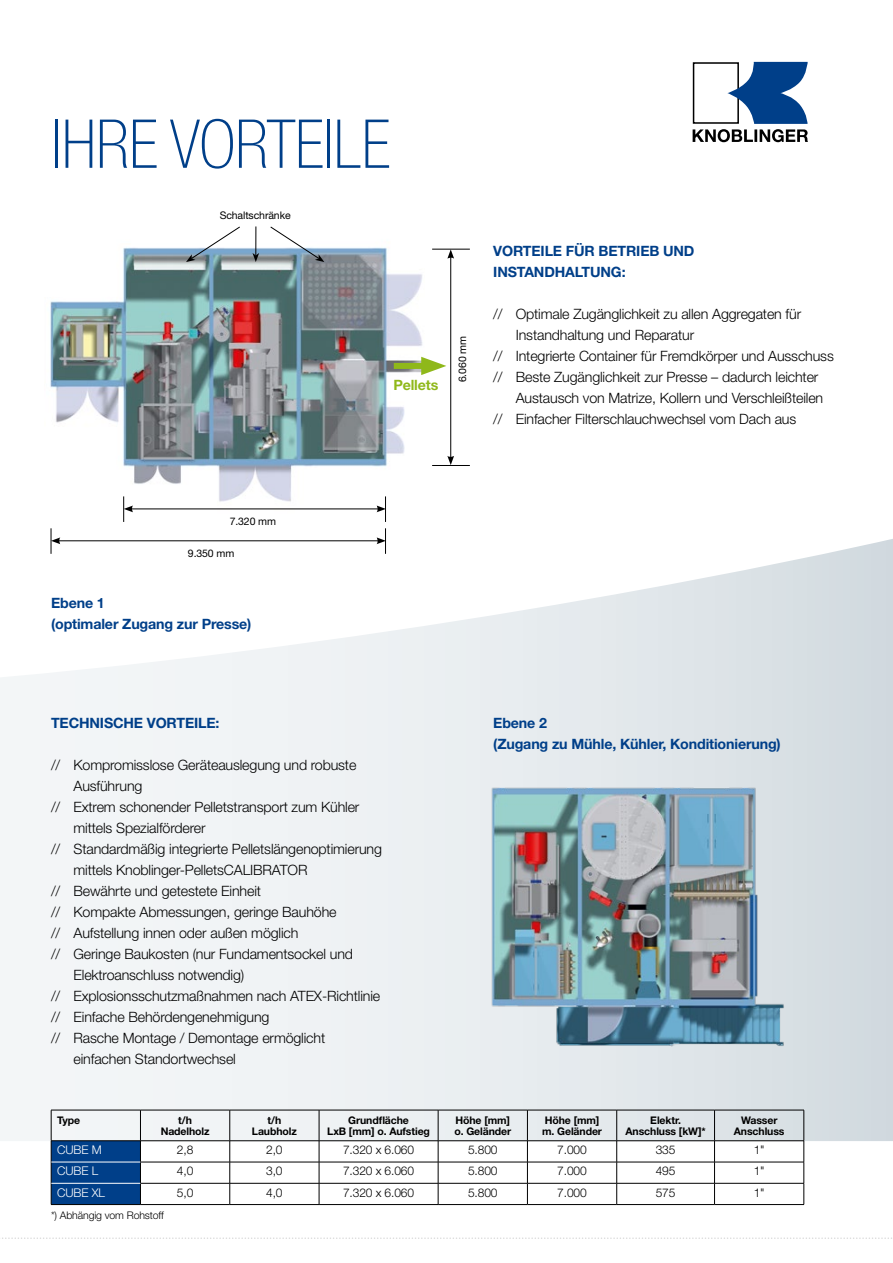
<style>
.page{position:relative;width:893px;height:1263px;background:#fff}
.page>*{position:absolute;margin:0;border:0;box-sizing:border-box;transform-origin:0 0}
.t1{font:100 condensed 67.5px "Helvetica Neue";letter-spacing:-.01em;color:#003f89}
.t2{font:300 14.25px "Helvetica Neue";letter-spacing:-.01em;color:#000}
.t3{font:700 14.25px/21px "Helvetica Neue";letter-spacing:-.01em;color:#003f89}
.t4{font:700 14.25px "Helvetica Neue";letter-spacing:-.01em;color:#8fb81a}
.t5{font:300 12px "Helvetica Neue";letter-spacing:-.01em;color:#000}
.t6{font:300 12px "Helvetica Neue";letter-spacing:-.01em;color:#fff}
.t7{font:700 10.5px/10.5px "Helvetica Neue";letter-spacing:-.01em;color:#000;text-align:center}
.t8{font:10.5px "Helvetica Neue";letter-spacing:-.01em;color:#000}
.t9{font:300 10.5px "Helvetica Neue";letter-spacing:-.01em;color:#000}
</style>
<div class="page">
<svg style="left:0;top:539px;width:893px;height:602px"></svg>
<svg style="left:693px;top:62px;width:115px;height:80px"></svg>
<svg style="left:2px;top:1237px;width:890px;height:2px"></svg>
<img style="left:50px;top:247px;width:373px;height:266px">
<img style="left:451px;top:778px;width:366px;height:275px">
<div style="left:394px;top:363px;width:38px;height:6px;background:#8fb81a"></div>
<svg style="left:421px;top:357px;width:25px;height:18px"></svg>
<svg style="left:186px;top:226px;width:54px;height:36px"></svg>
<svg style="left:270px;top:226px;width:54px;height:36px"></svg>
<svg style="left:252px;top:226px;width:7px;height:36px"></svg>
<hr style="left:51px;top:1110px;width:89px;height:1px;background:#000">
<hr style="left:51px;top:1110px;width:1px;height:30px;background:#000">
<hr style="left:140px;top:1110px;width:90px;height:1px;background:#000">
<hr style="left:140px;top:1110px;width:1px;height:30px;background:#000">
<hr style="left:230px;top:1110px;width:89px;height:1px;background:#000">
<hr style="left:230px;top:1110px;width:1px;height:30px;background:#000">
<hr style="left:319px;top:1110px;width:119px;height:1px;background:#000">
<hr style="left:319px;top:1110px;width:1px;height:30px;background:#000">
<hr style="left:438px;top:1110px;width:89px;height:1px;background:#000">
<hr style="left:438px;top:1110px;width:1px;height:30px;background:#000">
<hr style="left:527px;top:1110px;width:90px;height:1px;background:#000">
<hr style="left:527px;top:1110px;width:1px;height:30px;background:#000">
<hr style="left:617px;top:1110px;width:97px;height:1px;background:#000">
<hr style="left:616px;top:1110px;width:1px;height:30px;background:#000">
<hr style="left:714px;top:1110px;width:90px;height:1px;background:#000">
<hr style="left:714px;top:1110px;width:1px;height:30px;background:#000">
<hr style="left:804px;top:1110px;width:1px;height:30px;background:#000">
<hr style="left:51px;top:1140px;width:89px;height:1px;background:#000">
<hr style="left:140px;top:1140px;width:90px;height:1px;background:#000">
<hr style="left:230px;top:1140px;width:89px;height:1px;background:#000">
<hr style="left:319px;top:1140px;width:119px;height:1px;background:#000">
<hr style="left:438px;top:1140px;width:89px;height:1px;background:#000">
<hr style="left:527px;top:1140px;width:90px;height:1px;background:#000">
<hr style="left:617px;top:1140px;width:97px;height:1px;background:#000">
<hr style="left:714px;top:1140px;width:90px;height:1px;background:#000">
<hr style="left:140px;top:1162px;width:90px;height:1px;background:#000">
<hr style="left:230px;top:1162px;width:89px;height:1px;background:#000">
<hr style="left:319px;top:1162px;width:119px;height:1px;background:#000">
<hr style="left:438px;top:1162px;width:89px;height:1px;background:#000">
<hr style="left:527px;top:1162px;width:90px;height:1px;background:#000">
<hr style="left:617px;top:1162px;width:97px;height:1px;background:#000">
<hr style="left:714px;top:1162px;width:90px;height:1px;background:#000">
<hr style="left:140px;top:1183px;width:90px;height:1px;background:#000">
<svg style="left:51px;top:1141px;width:90px;height:63px;background:#023f87"></svg>
<hr style="left:230px;top:1183px;width:89px;height:1px;background:#000">
<svg style="left:230px;top:1141px;width:1px;height:63px"></svg>
<hr style="left:319px;top:1183px;width:119px;height:1px;background:#000">
<svg style="left:319px;top:1141px;width:1px;height:63px"></svg>
<hr style="left:438px;top:1183px;width:89px;height:1px;background:#000">
<svg style="left:438px;top:1141px;width:1px;height:63px"></svg>
<hr style="left:527px;top:1183px;width:90px;height:1px;background:#000">
<svg style="left:527px;top:1141px;width:1px;height:63px"></svg>
<hr style="left:617px;top:1183px;width:97px;height:1px;background:#000">
<svg style="left:616px;top:1141px;width:1px;height:63px"></svg>
<hr style="left:714px;top:1183px;width:90px;height:1px;background:#000">
<svg style="left:714px;top:1141px;width:1px;height:63px"></svg>
<svg style="left:804px;top:1141px;width:1px;height:63px"></svg>
<hr style="left:51px;top:1204px;width:89px;height:1px;background:#000">
<hr style="left:140px;top:1204px;width:90px;height:1px;background:#000">
<hr style="left:230px;top:1204px;width:89px;height:1px;background:#000">
<hr style="left:319px;top:1204px;width:119px;height:1px;background:#000">
<hr style="left:438px;top:1204px;width:89px;height:1px;background:#000">
<hr style="left:527px;top:1204px;width:90px;height:1px;background:#000">
<hr style="left:617px;top:1204px;width:97px;height:1px;background:#000">
<hr style="left:714px;top:1204px;width:90px;height:1px;background:#000">
<hr style="left:51px;top:1162px;width:89px;height:1px;background:#fff">
<hr style="left:51px;top:1183px;width:89px;height:1px;background:#fff">
<hr style="left:58px;top:540px;width:321px;height:1px;background:#000">
<svg style="left:51px;top:528px;width:9px;height:26px"></svg>
<svg style="left:377px;top:528px;width:9px;height:26px"></svg>
<hr style="left:131px;top:509px;width:248px;height:1px;background:#000">
<svg style="left:123px;top:496px;width:10px;height:26px"></svg>
<svg style="left:377px;top:496px;width:9px;height:26px"></svg>
<hr style="left:432px;top:465px;width:38px;height:1px;background:#000">
<hr style="left:432px;top:249px;width:38px;height:1px;background:#000">
<hr style="left:450px;top:256px;width:1px;height:202px;background:#000">
<svg style="left:447px;top:456px;width:7px;height:9px"></svg>
<svg style="left:447px;top:249px;width:7px;height:10px"></svg>
<h1 class="t1" style="left:51px;top:106px;width:341px">IHRE VORTEILE</h1>
<p class="t8" style="left:220px;top:209px;width:72px">Schaltschränke</p>
<p class="t4" style="left:393px;top:376px;width:47px">Pellets</p>
<p class="t8" style="left:456px;top:382px;width:48px;rotate:-90deg">6.060 mm</p>
<p class="t3" style="left:493px;top:240px;width:203px">VORTEILE FÜR BETRIEB UND<br>INSTANDHALTUNG:</p>
<p class="t2" style="left:493px;top:305px;width:309px">// Optimale Zugänglichkeit zu allen Aggregaten für</p>
<p class="t2" style="left:516px;top:326px;width:180px">Instandhaltung und Reparatur</p>
<p class="t2" style="left:493px;top:347px;width:342px">// Integrierte Container für Fremdkörper und Ausschuss</p>
<p class="t2" style="left:493px;top:368px;width:327px">// Beste Zugänglichkeit zur Presse – dadurch leichter</p>
<p class="t2" style="left:516px;top:389px;width:309px">Austausch von Matrize, Kollern und Verschleißteilen</p>
<p class="t2" style="left:493px;top:410px;width:305px">// Einfacher Filterschlauchwechsel vom Dach aus</p>
<p class="t8" style="left:230px;top:515px;width:48px">7.320 mm</p>
<p class="t8" style="left:188px;top:547px;width:48px">9.350 mm</p>
<p class="t3" style="left:51px;top:592px;width:202px">Ebene 1<br>(optimaler Zugang zur Presse)</p>
<p class="t3" style="left:51px;top:712px;width:170px">TECHNISCHE VORTEILE:</p>
<p class="t2" style="left:51px;top:756px;width:307px">// Kompromisslose Geräteauslegung und robuste</p>
<p class="t2" style="left:74px;top:777px;width:70px">Ausführung</p>
<p class="t2" style="left:51px;top:798px;width:310px">// Extrem schonender Pelletstransport zum Kühler</p>
<p class="t2" style="left:74px;top:819px;width:134px">mittels Spezialförderer</p>
<p class="t2" style="left:51px;top:840px;width:332px">// Standardmäßig integrierte Pelletslängenoptimierung</p>
<p class="t2" style="left:74px;top:861px;width:235px">mittels Knoblinger-PelletsCALIBRATOR</p>
<p class="t2" style="left:51px;top:882px;width:212px">// Bewährte und getestete Einheit</p>
<p class="t2" style="left:51px;top:903px;width:287px">// Kompakte Abmessungen, geringe Bauhöhe</p>
<p class="t2" style="left:51px;top:924px;width:249px">// Aufstellung innen oder außen möglich</p>
<p class="t2" style="left:51px;top:945px;width:303px">// Geringe Baukosten (nur Fundamentsockel und</p>
<p class="t2" style="left:74px;top:966px;width:172px">Elektroanschluss notwendig)</p>
<p class="t2" style="left:51px;top:987px;width:331px">// Explosionsschutzmaßnahmen nach ATEX-Richtlinie</p>
<p class="t2" style="left:51px;top:1008px;width:220px">// Einfache Behördengenehmigung</p>
<p class="t2" style="left:51px;top:1029px;width:276px">// Rasche Montage / Demontage ermöglicht</p>
<p class="t2" style="left:74px;top:1050px;width:164px">einfachen Standortwechsel</p>
<p class="t3" style="left:493px;top:712px;width:289px">Ebene 2<br>(Zugang zu Mühle, Kühler, Konditionierung)</p>
<p class="t7" style="left:57px;top:1115px;width:25px">Type</p>
<p class="t7" style="left:161px;top:1115px;width:50px">t/h<br>Nadelholz</p>
<p class="t7" style="left:252px;top:1115px;width:46px">t/h<br>Laubholz</p>
<p class="t7" style="left:327px;top:1115px;width:104px">Grundfläche<br>LxB [mm] o. Aufstieg</p>
<p class="t7" style="left:454px;top:1115px;width:58px;text-align:left">Höhe [mm] o. Geländer</p>
<p class="t7" style="left:542px;top:1115px;width:61px;text-align:left">Höhe [mm] m. Geländer</p>
<p class="t7" style="left:626px;top:1115px;width:82px">Elektr.<br>Anschluss [kW]*</p>
<p class="t7" style="left:734px;top:1115px;width:52px">Wasser<br>Anschluss</p>
<p class="t6" style="left:57px;top:1142px;width:46px">CUBE M</p>
<p class="t5" style="left:177px;top:1142px;width:18px">2,8</p>
<p class="t5" style="left:266px;top:1142px;width:18px">2,0</p>
<p class="t5" style="left:343px;top:1142px;width:73px">7.320 x 6.060</p>
<p class="t5" style="left:468px;top:1142px;width:31px">5.800</p>
<p class="t5" style="left:557px;top:1142px;width:31px">7.000</p>
<p class="t5" style="left:656px;top:1142px;width:21px">335</p>
<p class="t5" style="left:754px;top:1142px;width:12px">1"</p>
<p class="t6" style="left:57px;top:1164px;width:42px">CUBE L</p>
<p class="t5" style="left:177px;top:1164px;width:18px">4,0</p>
<p class="t5" style="left:266px;top:1164px;width:18px">3,0</p>
<p class="t5" style="left:343px;top:1164px;width:73px">7.320 x 6.060</p>
<p class="t5" style="left:468px;top:1164px;width:31px">5.800</p>
<p class="t5" style="left:557px;top:1164px;width:31px">7.000</p>
<p class="t5" style="left:656px;top:1164px;width:21px">495</p>
<p class="t5" style="left:754px;top:1164px;width:12px">1"</p>
<p class="t6" style="left:57px;top:1185px;width:49px">CUBE XL</p>
<p class="t5" style="left:177px;top:1185px;width:18px">5,0</p>
<p class="t5" style="left:266px;top:1185px;width:18px">4,0</p>
<p class="t5" style="left:343px;top:1185px;width:73px">7.320 x 6.060</p>
<p class="t5" style="left:468px;top:1185px;width:31px">5.800</p>
<p class="t5" style="left:557px;top:1185px;width:31px">7.000</p>
<p class="t5" style="left:656px;top:1185px;width:21px">575</p>
<p class="t5" style="left:754px;top:1185px;width:12px">1"</p>
<p class="t9" style="left:51px;top:1209px;width:114px">*) Abhängig vom Rohstoff</p>
</div>
